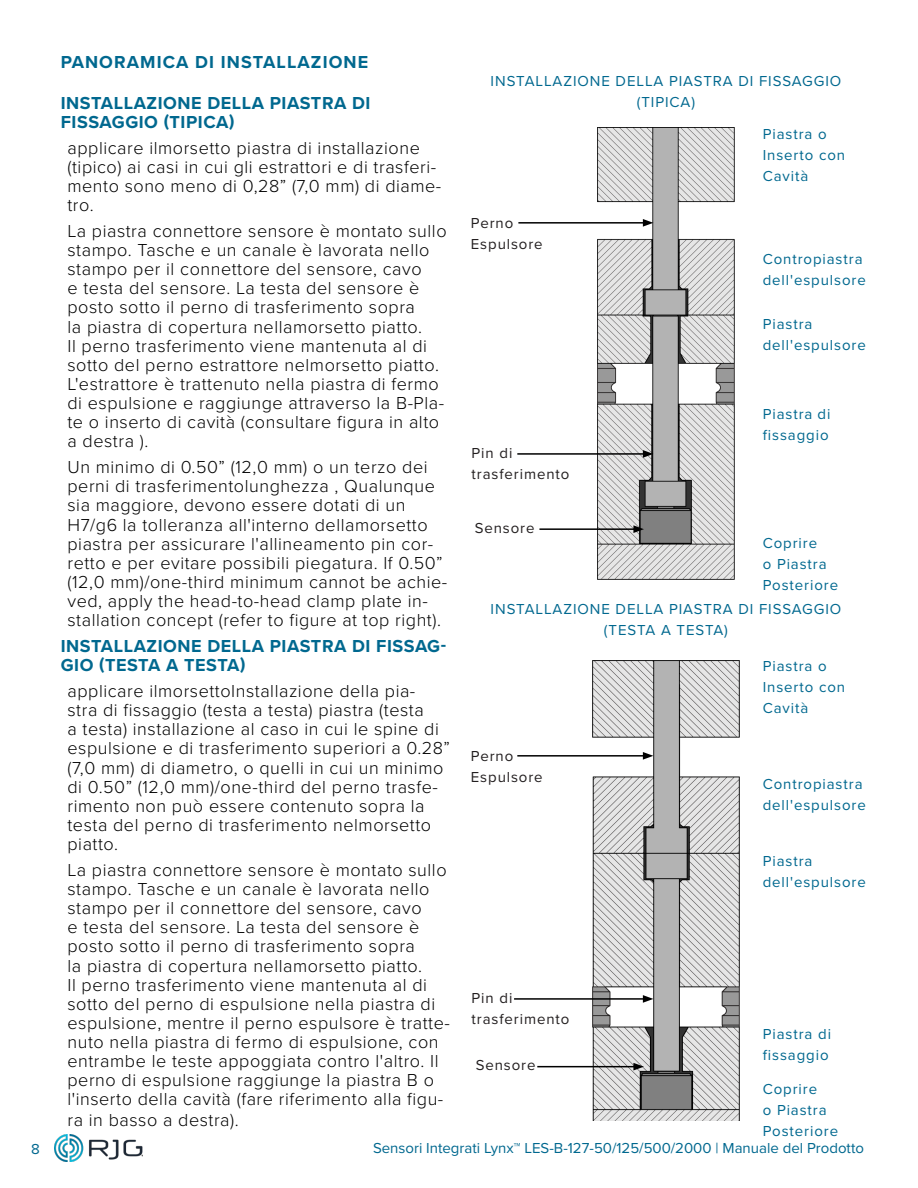
<style>
.page{position:relative;width:918px;height:1188px;background:#fff}
.page>*{position:absolute;margin:0;border:0;box-sizing:border-box;transform-origin:0 0}
.t1{font:300 18px/19px "Proxima Nova";letter-spacing:.03em;color:#000}
.t2{font:700 18px/19.2px "Proxima Nova";letter-spacing:.03em;color:#00688f}
.t3{font:700 18px "Proxima Nova";letter-spacing:.06em;color:#00688f}
.t4{font:15px/21px "Proxima Nova";letter-spacing:.06em;color:#00688f}
.t5{font:15px/21px "Proxima Nova";letter-spacing:.06em;color:#231f20}
.t6{font:15px "Proxima Nova";color:#00688f}
</style>
<div class="page">
<img style="left:54px;top:1134px;width:88px;height:27px">
<img style="left:598px;top:128px;width:136px;height:451px">
<img style="left:593px;top:661px;width:146px;height:459px">
<hr style="left:518px;top:222px;width:127px;height:2px;background:#000">
<svg style="left:643px;top:219px;width:10px;height:8px"></svg>
<hr style="left:517px;top:755px;width:128px;height:2px;background:#000">
<svg style="left:643px;top:752px;width:10px;height:8px"></svg>
<hr style="left:517px;top:453px;width:128px;height:2px;background:#000">
<svg style="left:643px;top:450px;width:10px;height:8px"></svg>
<hr style="left:514px;top:998px;width:131px;height:2px;background:#000">
<svg style="left:643px;top:995px;width:10px;height:8px"></svg>
<hr style="left:539px;top:528px;width:97px;height:2px;background:#000">
<svg style="left:633px;top:525px;width:11px;height:8px"></svg>
<hr style="left:537px;top:1066px;width:99px;height:1px;background:#000">
<svg style="left:633px;top:1063px;width:11px;height:7px"></svg>
<p class="t3" style="left:61px;top:49px;width:309px">PANORAMICA DI INSTALLAZIONE</p>
<p class="t2" style="left:61px;top:93px;width:311px">INSTALLAZIONE DELLA PIASTRA DI<br>FISSAGGIO (TIPICA)</p>
<p class="t1" style="left:68px;top:137px;width:375px">applicare ilmorsetto piastra di installazione (tipico) ai casi in cui gli estrattori e di trasferi‑ mento sono meno di 0,28” (7,0 mm) di diame‑ tro.</p>
<p class="t1" style="left:68px;top:220px;width:381px">La piastra connettore sensore è montato sullo stampo. Tasche e un canale è lavorata nello stampo per il connettore del sensore, cavo<br>e testa del sensore. La testa del sensore è posto sotto il perno di trasferimento sopra<br>la piastra di copertura nellamorsetto piatto.<br>Il perno trasferimento viene mantenuta al di sotto del perno estrattore nelmorsetto piatto.<br>L'estrattore è trattenuto nella piastra di fermo di espulsione e raggiunge attraverso la B-Pla‑ te o inserto di cavità (consultare figura in alto a destra ).</p>
<p class="t1" style="left:68px;top:457px;width:381px">Un minimo di 0.50” (12,0 mm) o un terzo dei perni di trasferimentolunghezza , Qualunque sia maggiore, devono essere dotati di un H7/g6 la tolleranza all'interno dellamorsetto piastra per assicurare l'allineamento pin cor‑ retto e per evitare possibili piegatura. If 0.50” (12,0 mm)/one‑third minimum cannot be achie‑ ved, apply the head‑to‑head clamp plate in‑ stallation concept (refer to figure at top right).</p>
<p class="t2" style="left:61px;top:636px;width:387px">INSTALLAZIONE DELLA PIASTRA DI FISSAG-<br>GIO (TESTA A TESTA)</p>
<p class="t1" style="left:68px;top:681px;width:384px">applicare ilmorsettoInstallazione della pia‑<br>stra di fissaggio (testa a testa) piastra (testa<br>a testa) installazione al caso in cui le spine di espulsione e di trasferimento superiori a 0.28” (7,0 mm) di diametro, o quelli in cui un minimo di 0.50” (12,0 mm)/one‑third del perno trasfe‑ rimento non può essere contenuto sopra la testa del perno di trasferimento nelmorsetto piatto.</p>
<p class="t1" style="left:68px;top:859px;width:384px">La piastra connettore sensore è montato sullo stampo. Tasche e un canale è lavorata nello stampo per il connettore del sensore, cavo<br>e testa del sensore. La testa del sensore è posto sotto il perno di trasferimento sopra<br>la piastra di copertura nellamorsetto piatto.<br>Il perno trasferimento viene mantenuta al di sotto del perno di espulsione nella piastra di espulsione, mentre il perno espulsore è tratte‑ nuto nella piastra di fermo di espulsione, con entrambe le teste appoggiata contro l'altro. Il perno di espulsione raggiunge la piastra B o l'inserto della cavità (fare riferimento alla figu‑</p>
<p class="t1" style="left:68px;top:1110px;width:173px">ra in basso a destra).</p>
<p class="t4" style="left:491px;top:70px;width:352px;text-align:center">INSTALLAZIONE DELLA PIASTRA DI FISSAGGIO (TIPICA)</p>
<p class="t5" style="left:471px;top:212px;width:73px">Perno<br>Espulsore</p>
<p class="t5" style="left:472px;top:442px;width:99px">Pin di trasferimento</p>
<p class="t5" style="left:475px;top:517px;width:61px">Sensore</p>
<p class="t4" style="left:763px;top:123px;width:84px">Piastra o<br>Inserto con<br>Cavità</p>
<p class="t4" style="left:763px;top:248px;width:105px">Contropiastra dell'espulsore</p>
<p class="t4" style="left:763px;top:313px;width:105px">Piastra dell'espulsore</p>
<p class="t4" style="left:763px;top:402px;width:69px">Piastra di fissaggio</p>
<p class="t4" style="left:763px;top:532px;width:77px">Coprire<br>o Piastra<br>Posteriore</p>
<p class="t4" style="left:491px;top:598px;width:352px;text-align:center">INSTALLAZIONE DELLA PIASTRA DI FISSAGGIO (TESTA A TESTA)</p>
<p class="t5" style="left:471px;top:745px;width:73px">Perno<br>Espulsore</p>
<p class="t5" style="left:472px;top:987px;width:99px">Pin di trasferimento</p>
<p class="t5" style="left:476px;top:1054px;width:61px">Sensore</p>
<p class="t4" style="left:763px;top:655px;width:84px">Piastra o<br>Inserto con<br>Cavità</p>
<p class="t4" style="left:763px;top:773px;width:105px">Contropiastra dell'espulsore</p>
<p class="t4" style="left:763px;top:850px;width:105px">Piastra dell'espulsore</p>
<p class="t4" style="left:763px;top:1023px;width:70px">Piastra di fissaggio</p>
<p class="t4" style="left:763px;top:1078px;width:77px">Coprire<br>o Piastra<br>Posteriore</p>
<p class="t4" style="left:31px;top:1137px;width:10px">8</p>
<p class="t6" style="left:373px;top:1136px;width:492px">Sensori Integrati Lynx™ LES‑B‑127‑50/125/500/2000 | Manuale del Prodotto</p>
</div>
